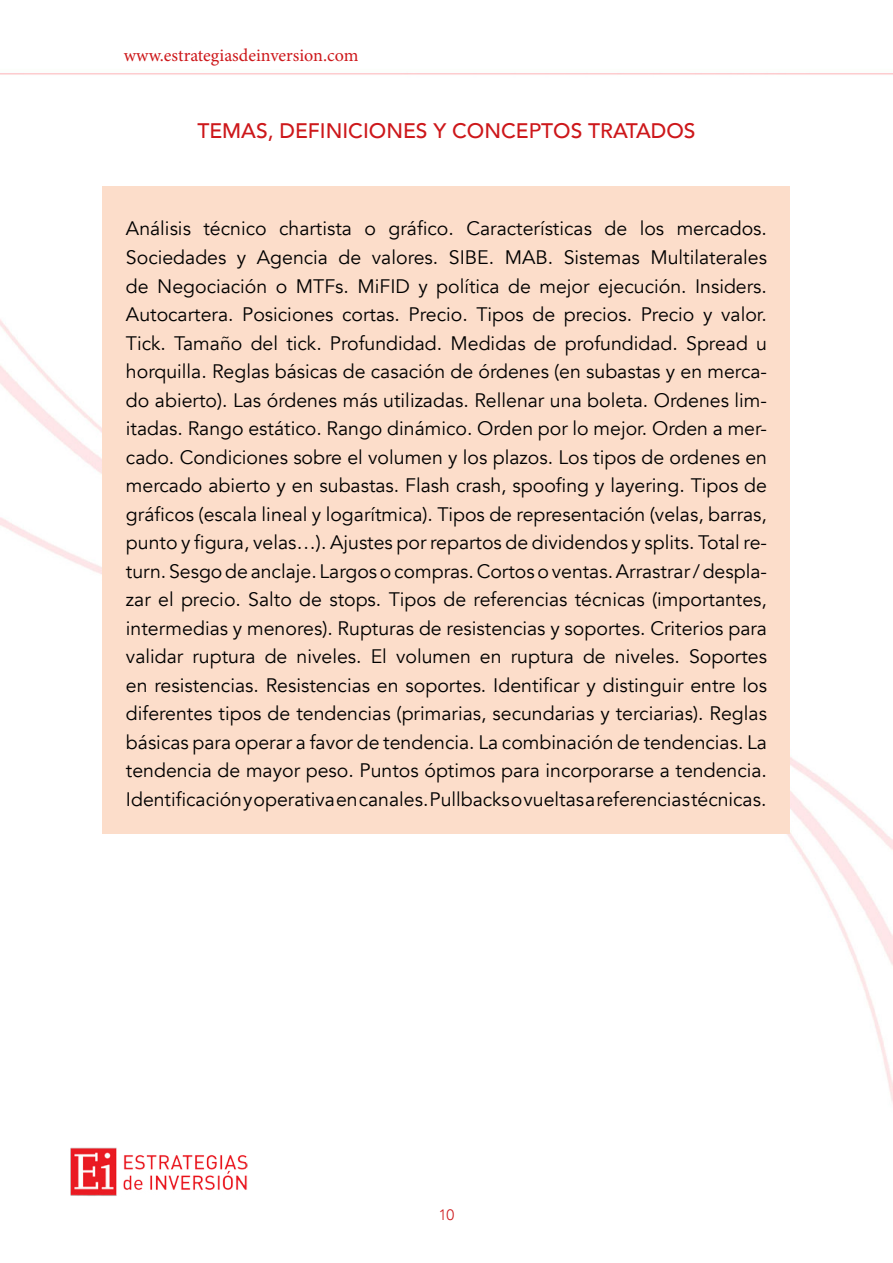
<style>
.page{position:relative;width:893px;height:1263px;background:#fff}
.page>*{position:absolute;margin:0;border:0;box-sizing:border-box;transform-origin:0 0}
.t1{font:500 21px "Avenir";color:#cd171a}
.t2{font:19.5px/28.5px "Avenir";color:#000;text-align:justify}
.t3{font:18px "Minion Pro";color:#cd171a}
.t4{font:300 15px "Avenir";color:#cd171a}
</style>
<div class="page">
<img style="left:0;top:73px;width:893px;height:1030px">
<img style="left:70px;top:1147px;width:178px;height:49px">
<div style="left:103px;top:186px;width:687px;height:648px;background:#fcddca"></div>
<p class="t3" style="left:124px;top:43px;width:236px">www.estrategiasdeinversion.com</p>
<p class="t1" style="left:197px;top:112px;width:500px">TEMAS, DEFINICIONES Y CONCEPTOS TRATADOS</p>
<p class="t2" style="left:126px;top:215px;width:642px">Análisis técnico chartista o gráfico. Características de los mercados.</p>
<p class="t2" style="left:126px;top:243px;width:642px">Sociedades y Agencia de valores. SIBE. MAB. Sistemas Multilaterales de Negociación o MTFs. MiFID y política de mejor ejecución. Insiders.</p>
<p class="t2" style="left:126px;top:300px;width:642px">Autocartera. Posiciones cortas. Precio. Tipos de precios. Precio y valor.<br>Tick. Tamaño del tick. Profundidad. Medidas de profundidad. Spread u</p>
<p class="t2" style="left:126px;top:357px;width:642px">horquilla. Reglas básicas de casación de órdenes (en subastas y en merca&shy;do abierto). Las órdenes más utilizadas. Rellenar una boleta. Ordenes lim&shy;itadas. Rango estático. Rango dinámico. Orden por lo mejor. Orden a mer&shy;cado. Condiciones sobre el volumen y los plazos. Los tipos de ordenes en</p>
<p class="t2" style="left:126px;top:471px;width:642px">mercado abierto y en subastas. Flash crash, spoofing y layering. Tipos de gráficos (escala lineal y logarítmica). Tipos de representación (velas, barras, punto y figura, velas…). Ajustes por repartos de dividendos y splits. Total re&shy;turn. Sesgo de anclaje. Largos o compras. Cortos o ventas. Arrastrar / despla&shy;zar el precio. Salto de stops. Tipos de referencias técnicas (importantes,</p>
<p class="t2" style="left:126px;top:614px;width:643px">intermedias y menores). Rupturas de resistencias y soportes. Criterios para validar ruptura de niveles. El volumen en ruptura de niveles. Soportes en resistencias. Resistencias en soportes. Identificar y distinguir entre los</p>
<p class="t2" style="left:126px;top:699px;width:642px">diferentes tipos de tendencias (primarias, secundarias y terciarias). Reglas básicas para operar a favor de tendencia. La combinación de tendencias. La tendencia de mayor peso. Puntos óptimos para incorporarse a tendencia.<br>Identificación y operativa en canales. Pullbacks o vueltas a referencias técnicas.</p>
<p class="t4" style="left:439px;top:1206px;width:17px">10</p>
</div>
